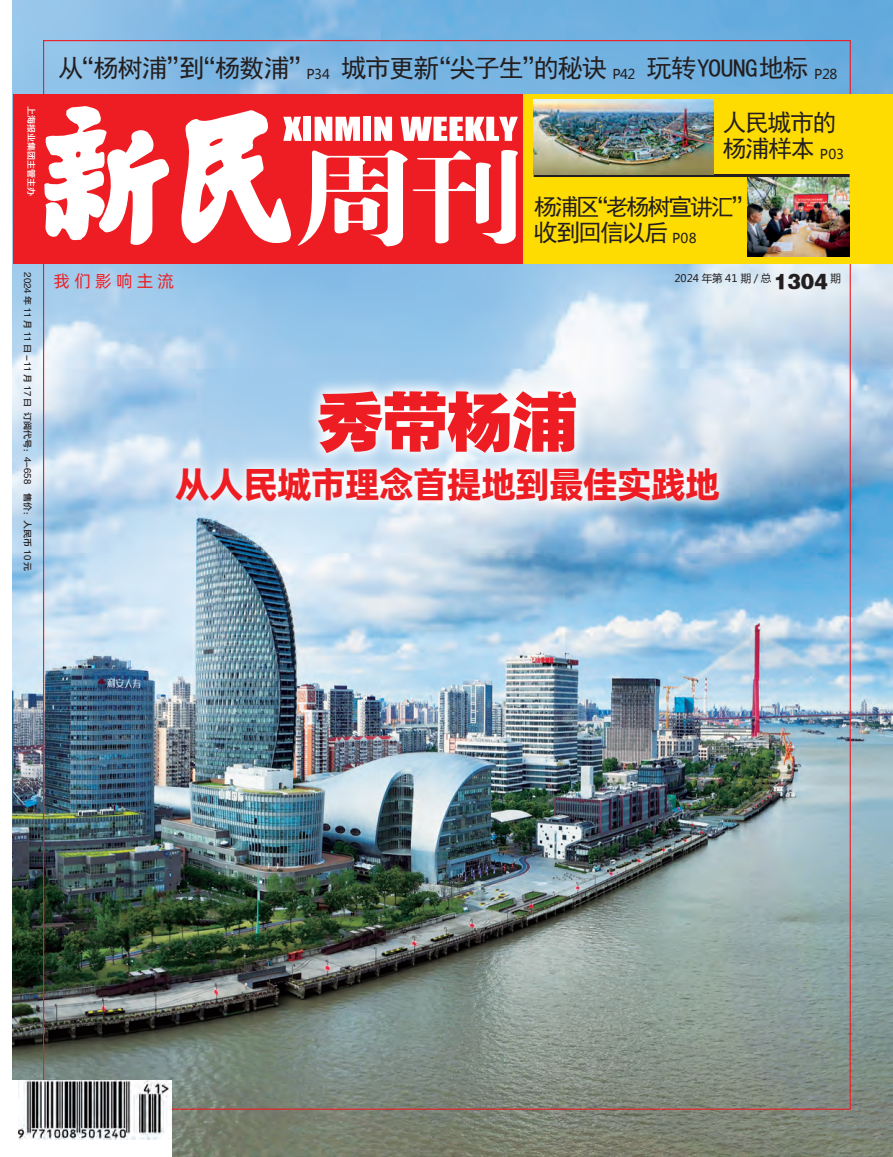
<style>
.page{position:relative;width:893px;height:1157px;background:#fff}
.page>*{position:absolute;margin:0;border:0;box-sizing:border-box;transform-origin:0 0}
.t1{font:67.5px "FZYDTHJW GB1 0";color:#ee1d23}
.t2{font:36px "Alibaba Pu Hui Ti 2 105 Heavy";letter-spacing:-.04em;color:#ee1d23}
.t3{font:25.5px "Sim Hei";letter-spacing:-.045em;color:#231f20}
.t4{font:24px/25.5px "Sim Hei";letter-spacing:-.06em;color:#231f20}
.t5{font:23.25px "Sim Hei";letter-spacing:-.095em;color:#231f20}
.t6{font:16.95px "Alibaba Pu Hui Ti 2 55 Regular";letter-spacing:.24em;color:#ee1d23}
.t7{font:10.5px "Microsoft Ya Hei";color:#231f20}
.t8{font:9px "FZYDZHJW GB1 0";color:#231f20}
.t9{font:9px "FZYDZHJW GB1 0";color:#fff}
.s1{font-family:"Microsoft Ya Hei";font-size:13.5px}
.s2{font-family:"FZYDTHJW GB1 0";font-size:18px}
</style>
<div class="page">
<img style="left:13px;top:0;width:880px;height:1157px">
<img style="left:42px;top:39px;width:809px;height:1071px">
<div style="left:13px;top:95px;width:510px;height:169px;background:#ee1d23"></div>
<svg style="left:44px;top:106px;width:126px;height:139px"></svg>
<svg style="left:181px;top:110px;width:337px;height:137px"></svg>
<div style="left:523px;top:95px;width:370px;height:169px;background:#ffdc01"></div>
<img style="left:747px;top:177px;width:103px;height:80px">
<hr style="left:534px;top:174px;width:316px;height:3px;background:#231f20">
<div style="left:0;top:1080px;width:171px;height:77px;background:#fff"></div>
<img style="left:19px;top:1080px;width:151px;height:59px">
<svg style="left:161px;top:452px;width:573px;height:65px"></svg>
<svg style="left:303px;top:375px;width:288px;height:93px"></svg>
<img style="left:534px;top:99px;width:180px;height:75px">
<p class="t9" style="left:36px;top:106px;width:91px;rotate:90deg">上海报业集团主管主办</p>
<p class="t8" style="left:33px;top:272px;width:300px;rotate:90deg">2024 年 11 月 11 日 -11 月 17 日 订阅代号：4-658　售价：人民币 10 元</p>
<p class="t3" style="left:58px;top:55px;width:781px">从“杨树浦”到“杨数浦”<span class="s1">P34</span> 城市更新“尖子生”的秘诀 <span class="s1">P42</span> 玩转YOUNG地标 <span class="s1">P28</span></p>
<p class="t6" style="left:54px;top:268px;width:122px">我们影响主流</p>
<p class="t4" style="left:722px;top:110px;width:123px">人民城市的杨浦样本 <sub>P03</sub></p>
<p class="t5" style="left:534px;top:195px;width:222px">杨浦区“老杨树宣讲汇”</p>
<p class="t4" style="left:534px;top:220px;width:164px">收到回信以后 <sub>P08</sub></p>
<p class="t1" style="left:316px;top:385px;width:263px">秀带杨浦</p>
<p class="t7" style="left:674px;top:271px;width:168px">2024 年第 41 期 / 总 <span class="s2">1304</span> 期</p>
<p class="t2" style="left:175px;top:456px;width:547px">从人民城市理念首提地到最佳实践地</p>
</div>
